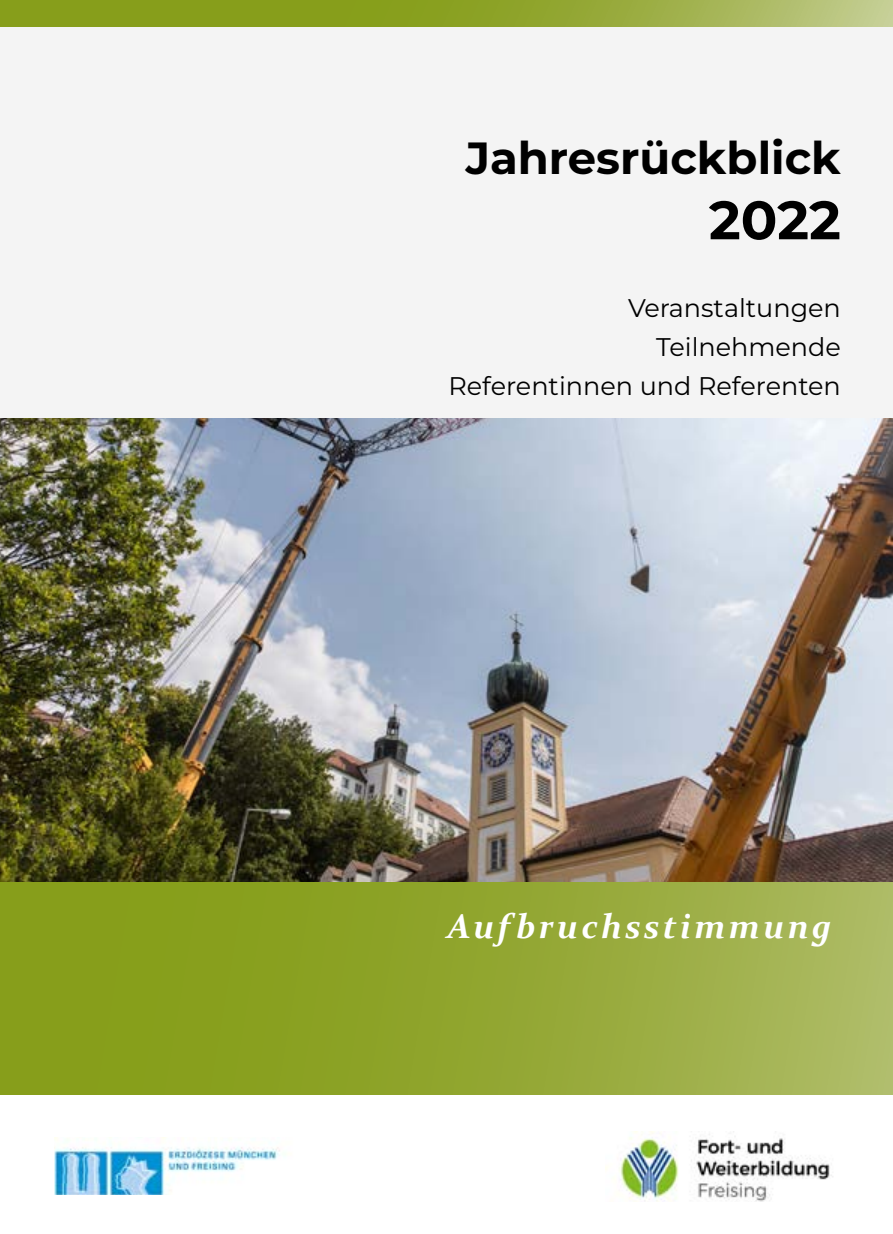
<style>
.page{position:relative;width:893px;height:1234px;background:#fff}
.page>*{position:absolute;margin:0;border:0;box-sizing:border-box;transform-origin:0 0}
.t1{font:700 54px "Montserrat";color:#000}
.t2{font:700 45px "Montserrat";color:#000}
.t3{font:italic 700 34.5px "Constantia";letter-spacing:.09em;color:#fff}
.t4{font:25.5px/39px "Montserrat";color:#000;text-align:right}
</style>
<div class="page">
<svg style="left:0;top:0;width:893px;height:27px;background:#94a836"></svg>
<svg style="left:0;top:881px;width:893px;height:213px;background:#92a631"></svg>
<div style="left:0;top:28px;width:893px;height:390px;background:#f4f4f4"></div>
<img style="left:605px;top:1131px;width:228px;height:69px">
<img style="left:54px;top:1137px;width:226px;height:57px">
<img style="left:0;top:418px;width:893px;height:463px">
<h2 class="t2" style="left:466px;top:126px;width:377px">Jahresrückblick</h2>
<h1 class="t1" style="left:709px;top:181px;width:134px">2022</h1>
<p class="t4" style="left:448px;top:288px;width:394px">Veranstaltungen<br>Teilnehmende<br>Referentinnen und Referenten</p>
<h3 class="t3" style="left:448px;top:902px;width:386px">Aufbruchsstimmung</h3>
</div>
